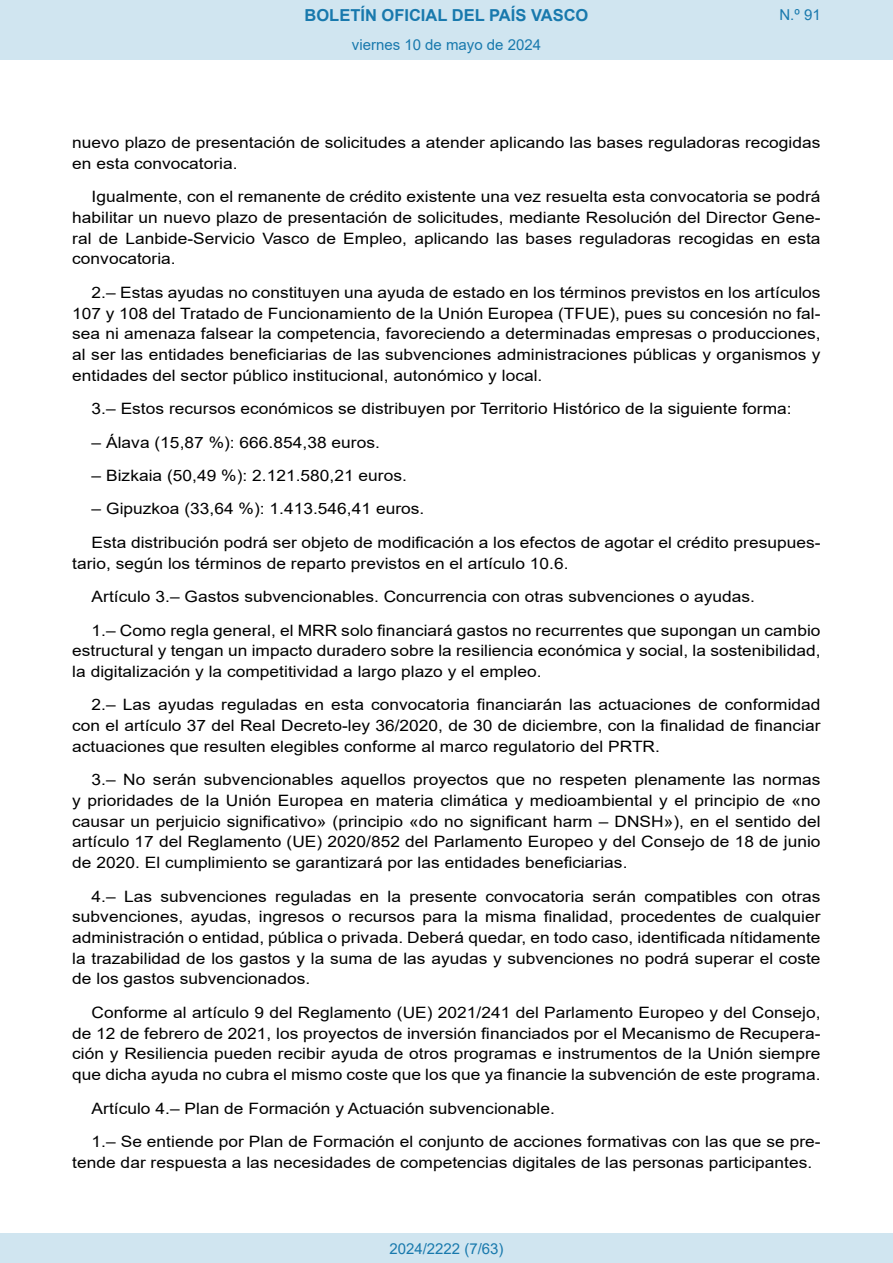
<style>
.page{position:relative;width:893px;height:1263px;background:#fff}
.page>*{position:absolute;margin:0;border:0;box-sizing:border-box;transform-origin:0 0}
.t1{font:700 16.5px "Arial";color:#1879ad}
.BOPVDetalle{font:15.6px/20.7px "Arial";color:#000;text-align:justify;scale:1.11 1}
.Paginacion_Centro{font:15px "Arial";color:#1879ad}
</style>
<div class="page">
<div style="left:0;top:0;width:893px;height:60px;background:#d0e5f0"></div>
<div style="left:0;top:1233px;width:893px;height:30px;background:#d0e5f0"></div>
<p class="t1" style="left:305px;top:3px;width:285px">BOLETÍN OFICIAL DEL PAÍS VASCO</p>
<p class="Paginacion_Centro" style="left:352px;top:35px;width:191px">viernes 10 de mayo de 2024</p>
<p class="Paginacion_Centro" style="left:779px;top:5px;width:43px">N.º 91</p>
<p class="BOPVDetalle" style="left:72px;top:132px;width:676px">nuevo plazo de presentación de solicitudes a atender aplicando las bases reguladoras recogidas en esta convocatoria.</p>
<p class="BOPVDetalle" style="left:72px;top:186px;width:676px;text-indent:19px">Igualmente, con el remanente de crédito existente una vez resuelta esta convocatoria se podrá habilitar un nuevo plazo de presentación de solicitudes, mediante Resolución del Director Gene&shy;ral de Lanbide-Servicio Vasco de Empleo, aplicando las bases reguladoras recogidas en esta convocatoria.</p>
<p class="BOPVDetalle" style="left:72px;top:282px;width:676px;text-indent:19px">2.– Estas ayudas no constituyen una ayuda de estado en los términos previstos en los artículos 107 y 108 del Tratado de Funcionamiento de la Unión Europea (TFUE), pues su concesión no fal&shy;sea ni amenaza falsear la competencia, favoreciendo a determinadas empresas o producciones, al ser las entidades beneficiarias de las subvenciones administraciones públicas y organismos y entidades del sector público institucional, autonómico y local.</p>
<p class="BOPVDetalle" style="left:92px;top:398px;width:632px">3.– Estos recursos económicos se distribuyen por Territorio Histórico de la siguiente forma:</p>
<p class="BOPVDetalle" style="left:92px;top:432px;width:261px">– Álava (15,87 %): 666.854,38 euros.</p>
<p class="BOPVDetalle" style="left:92px;top:465px;width:286px">– Bizkaia (50,49 %): 2.121.580,21 euros.</p>
<p class="BOPVDetalle" style="left:92px;top:498px;width:301px">– Gipuzkoa (33,64 %): 1.413.546,41 euros.</p>
<p class="BOPVDetalle" style="left:72px;top:532px;width:676px;text-indent:19px">Esta distribución podrá ser objeto de modificación a los efectos de agotar el crédito presupues&shy;tario, según los términos de reparto previstos en el artículo 10.6.</p>
<p class="BOPVDetalle" style="left:92px;top:586px;width:599px">Artículo 3.– Gastos subvencionables. Concurrencia con otras subvenciones o ayudas.</p>
<p class="BOPVDetalle" style="left:72px;top:620px;width:676px;text-indent:19px">1.– Como regla general, el MRR solo financiará gastos no recurrentes que supongan un cambio estructural y tengan un impacto duradero sobre la resiliencia económica y social, la sostenibilidad, la digitalización y la competitividad a largo plazo y el empleo.</p>
<p class="BOPVDetalle" style="left:72px;top:694px;width:676px;text-indent:19px">2.– Las ayudas reguladas en esta convocatoria financiarán las actuaciones de conformidad con el artículo 37 del Real Decreto-ley 36/2020, de 30 de diciembre, con la finalidad de financiar actuaciones que resulten elegibles conforme al marco regulatorio del PRTR.</p>
<p class="BOPVDetalle" style="left:72px;top:769px;width:676px;text-indent:19px">3.– No serán subvencionables aquellos proyectos que no respeten plenamente las normas y prioridades de la Unión Europea en materia climática y medioambiental y el principio de «no causar un perjuicio significativo» (principio «do no significant harm – DNSH»), en el sentido del artículo 17 del Reglamento (UE) 2020/852 del Parlamento Europeo y del Consejo de 18 de junio de 2020. El cumplimiento se garantizará por las entidades beneficiarias.</p>
<p class="BOPVDetalle" style="left:72px;top:886px;width:676px;text-indent:19px">4.– Las subvenciones reguladas en la presente convocatoria serán compatibles con otras subvenciones, ayudas, ingresos o recursos para la misma finalidad, procedentes de cualquier administración o entidad, pública o privada. Deberá quedar, en todo caso, identificada nítidamente la trazabilidad de los gastos y la suma de las ayudas y subvenciones no podrá superar el coste de los gastos subvencionados.</p>
<p class="BOPVDetalle" style="left:72px;top:1002px;width:676px;text-indent:19px">Conforme al artículo 9 del Reglamento (UE) 2021/241 del Parlamento Europeo y del Consejo, de 12 de febrero de 2021, los proyectos de inversión financiados por el Mecanismo de Recupera&shy;ción y Resiliencia pueden recibir ayuda de otros programas e instrumentos de la Unión siempre que dicha ayuda no cubra el mismo coste que los que ya financie la subvención de este programa.</p>
<p class="BOPVDetalle" style="left:92px;top:1098px;width:419px">Artículo 4.– Plan de Formación y Actuación subvencionable.</p>
<p class="BOPVDetalle" style="left:72px;top:1131px;width:676px;text-indent:19px">1.– Se entiende por Plan de Formación el conjunto de acciones formativas con las que se pre&shy;tende dar respuesta a las necesidades de competencias digitales de las personas participantes.</p>
<p class="Paginacion_Centro" style="left:389px;top:1238px;width:116px">2024/2222 (7/63)</p>
</div>
